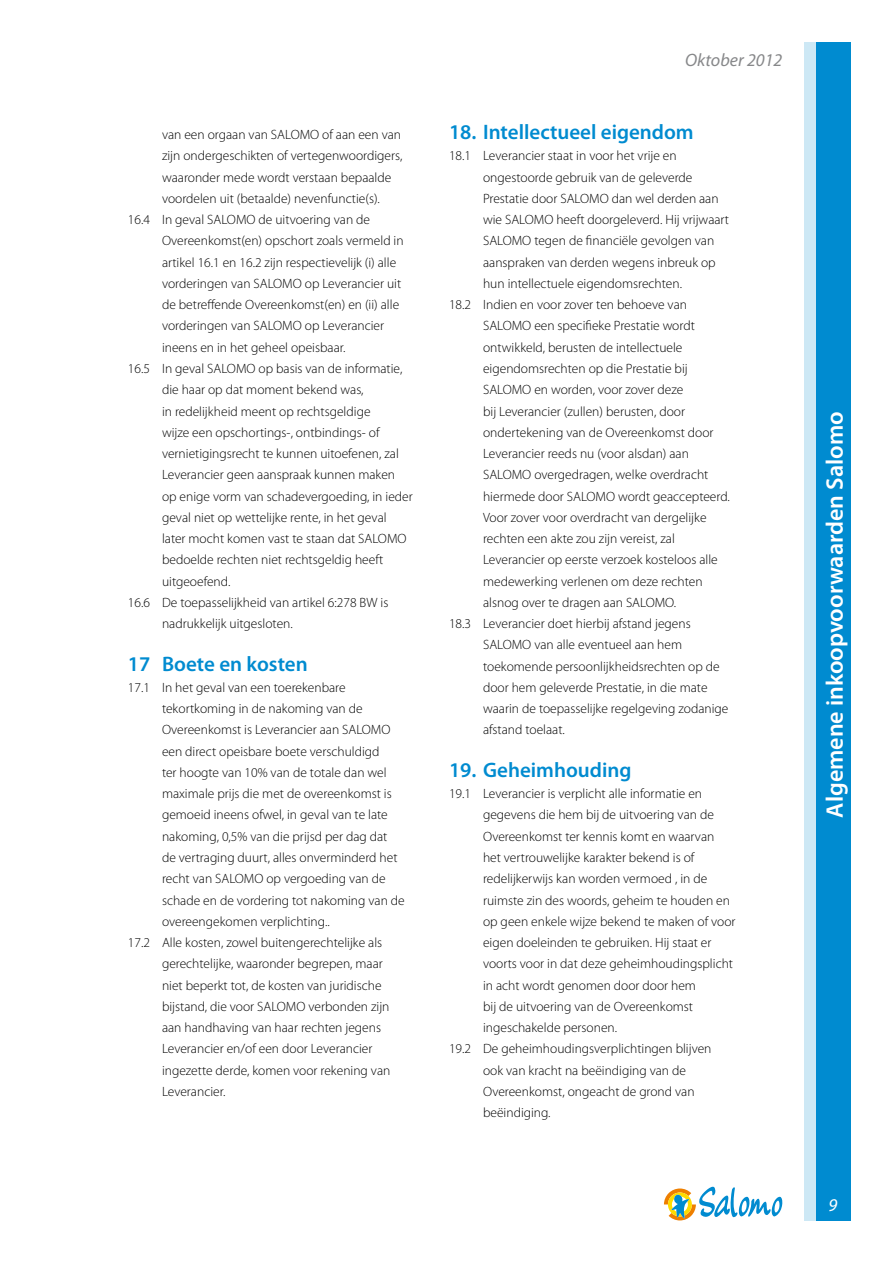
<style>
.page{position:relative;width:893px;height:1263px;background:#fff}
.page>*{position:absolute;margin:0;border:0;box-sizing:border-box;transform-origin:0 0}
.t1{font:600 24px "Myriad Pro";color:#fff}
.t2{font:600 21px "Myriad Pro";color:#008bd0}
.t3{font:italic 18px "Myriad Pro";color:#87888a}
.t4{font:italic 18px "Myriad Pro";color:#fff}
.t5{font:300 13.5px "Myriad Pro";color:#000}
</style>
<div class="page">
<div style="left:816px;top:43px;width:34px;height:1143px;background:#008bd0"></div>
<div style="left:804px;top:43px;width:12px;height:1143px;background:#cde8f5"></div>
<div style="left:816px;top:1186px;width:34px;height:34px;background:#008bd0"></div>
<div style="left:804px;top:1186px;width:12px;height:34px;background:#cde8f5"></div>
<svg style="left:664px;top:1186px;width:118px;height:34px"></svg>
<p class="t5" style="left:162px;top:126px;width:241px">van een orgaan van SALOMO of aan een van</p>
<p class="t5" style="left:162px;top:148px;width:242px">zijn ondergeschikten of vertegenwoordigers,</p>
<p class="t5" style="left:162px;top:169px;width:231px">waaronder mede wordt verstaan bepaalde</p>
<p class="t5" style="left:162px;top:190px;width:219px">voordelen uit (betaalde) nevenfunctie(s).</p>
<p class="t5" style="left:128px;top:211px;width:244px">16.4 In geval SALOMO de uitvoering van de</p>
<p class="t5" style="left:162px;top:233px;width:243px">Overeenkomst(en) opschort zoals vermeld in</p>
<p class="t5" style="left:162px;top:254px;width:236px">artikel 16.1 en 16.2 zijn respectievelijk (i) alle</p>
<p class="t5" style="left:162px;top:275px;width:241px">vorderingen van SALOMO op Leverancier uit</p>
<p class="t5" style="left:162px;top:297px;width:239px">de betreffende Overeenkomst(en) en (ii) alle</p>
<p class="t5" style="left:162px;top:318px;width:224px">vorderingen van SALOMO op Leverancier</p>
<p class="t5" style="left:162px;top:339px;width:185px">ineens en in het geheel opeisbaar.</p>
<p class="t5" style="left:128px;top:360px;width:276px">16.5 In geval SALOMO op basis van de informatie,</p>
<p class="t5" style="left:162px;top:382px;width:203px">die haar op dat moment bekend was,</p>
<p class="t5" style="left:162px;top:403px;width:210px">in redelijkheid meent op rechtsgeldige</p>
<p class="t5" style="left:162px;top:424px;width:219px">wijze een opschortings-, ontbindings- of</p>
<p class="t5" style="left:162px;top:445px;width:238px">vernietigingsrecht te kunnen uitoefenen, zal</p>
<p class="t5" style="left:162px;top:467px;width:235px">Leverancier geen aanspraak kunnen maken</p>
<p class="t5" style="left:162px;top:488px;width:252px">op enige vorm van schadevergoeding, in ieder</p>
<p class="t5" style="left:162px;top:509px;width:226px">geval niet op wettelijke rente, in het geval</p>
<p class="t5" style="left:162px;top:530px;width:246px">later mocht komen vast te staan dat SALOMO</p>
<p class="t5" style="left:162px;top:552px;width:223px">bedoelde rechten niet rechtsgeldig heeft</p>
<p class="t5" style="left:162px;top:573px;width:70px">uitgeoefend.</p>
<p class="t5" style="left:128px;top:594px;width:262px">16.6 De toepasselijkheid van artikel 6:278 BW is</p>
<p class="t5" style="left:162px;top:615px;width:132px">nadrukkelijk uitgesloten.</p>
<h2 class="t2" style="left:128px;top:650px;width:181px">17 Boete en kosten</h2>
<p class="t5" style="left:128px;top:679px;width:219px">17.1 In het geval van een toerekenbare</p>
<p class="t5" style="left:162px;top:700px;width:202px">tekortkoming in de nakoming van de</p>
<p class="t5" style="left:162px;top:722px;width:230px">Overeenkomst is Leverancier aan SALOMO</p>
<p class="t5" style="left:162px;top:743px;width:219px">een direct opeisbare boete verschuldigd</p>
<p class="t5" style="left:162px;top:764px;width:226px">ter hoogte van 10% van de totale dan wel</p>
<p class="t5" style="left:162px;top:785px;width:231px">maximale prijs die met de overeenkomst is</p>
<p class="t5" style="left:162px;top:807px;width:227px">gemoeid ineens ofwel, in geval van te late</p>
<p class="t5" style="left:162px;top:828px;width:227px">nakoming, 0,5% van die prijsd per dag dat</p>
<p class="t5" style="left:162px;top:849px;width:237px">de vertraging duurt, alles onverminderd het</p>
<p class="t5" style="left:162px;top:871px;width:225px">recht van SALOMO op vergoeding van de</p>
<p class="t5" style="left:162px;top:892px;width:244px">schade en de vordering tot nakoming van de</p>
<p class="t5" style="left:162px;top:913px;width:169px">overeengekomen verplichting..</p>
<p class="t5" style="left:128px;top:934px;width:256px">17.2 Alle kosten, zowel buitengerechtelijke als</p>
<p class="t5" style="left:162px;top:956px;width:222px">gerechtelijke, waaronder begrepen, maar</p>
<p class="t5" style="left:162px;top:977px;width:221px">niet beperkt tot, de kosten van juridische</p>
<p class="t5" style="left:162px;top:998px;width:229px">bijstand, die voor SALOMO verbonden zijn</p>
<p class="t5" style="left:162px;top:1019px;width:221px">aan handhaving van haar rechten jegens</p>
<p class="t5" style="left:162px;top:1041px;width:212px">Leverancier en/of een door Leverancier</p>
<p class="t5" style="left:162px;top:1062px;width:230px">ingezette derde, komen voor rekening van</p>
<p class="t5" style="left:162px;top:1083px;width:65px">Leverancier.</p>
<h3 class="t3" style="left:685px;top:49px;width:99px">Oktober 2012</h3>
<h2 class="t2" style="left:449px;top:119px;width:246px">18. Intellectueel eigendom</h2>
<p class="t5" style="left:449px;top:148px;width:229px">18.1 Leverancier staat in voor het vrije en</p>
<p class="t5" style="left:483px;top:169px;width:211px">ongestoorde gebruik van de geleverde</p>
<p class="t5" style="left:483px;top:190px;width:237px">Prestatie door SALOMO dan wel derden aan</p>
<p class="t5" style="left:483px;top:211px;width:248px">wie SALOMO heeft doorgeleverd. Hij vrijwaart</p>
<p class="t5" style="left:483px;top:233px;width:233px">SALOMO tegen de financiële gevolgen van</p>
<p class="t5" style="left:483px;top:254px;width:234px">aanspraken van derden wegens inbreuk op</p>
<p class="t5" style="left:483px;top:275px;width:200px">hun intellectuele eigendomsrechten.</p>
<p class="t5" style="left:449px;top:297px;width:240px">18.2 Indien en voor zover ten behoeve van</p>
<p class="t5" style="left:483px;top:318px;width:213px">SALOMO een specifieke Prestatie wordt</p>
<p class="t5" style="left:483px;top:339px;width:201px">ontwikkeld, berusten de intellectuele</p>
<p class="t5" style="left:483px;top:360px;width:206px">eigendomsrechten op die Prestatie bij</p>
<p class="t5" style="left:483px;top:382px;width:202px">SALOMO en worden, voor zover deze</p>
<p class="t5" style="left:483px;top:403px;width:204px">bij Leverancier (zullen) berusten, door</p>
<p class="t5" style="left:483px;top:424px;width:232px">ondertekening van de Overeenkomst door</p>
<p class="t5" style="left:483px;top:445px;width:207px">Leverancier reeds nu (voor alsdan) aan</p>
<p class="t5" style="left:483px;top:467px;width:227px">SALOMO overgedragen, welke overdracht</p>
<p class="t5" style="left:483px;top:488px;width:248px">hiermede door SALOMO wordt geaccepteerd.</p>
<p class="t5" style="left:483px;top:509px;width:225px">Voor zover voor overdracht van dergelijke</p>
<p class="t5" style="left:483px;top:530px;width:193px">rechten een akte zou zijn vereist, zal</p>
<p class="t5" style="left:483px;top:552px;width:236px">Leverancier op eerste verzoek kosteloos alle</p>
<p class="t5" style="left:483px;top:573px;width:221px">medewerking verlenen om deze rechten</p>
<p class="t5" style="left:483px;top:594px;width:195px">alsnog over te dragen aan SALOMO.</p>
<p class="t5" style="left:449px;top:615px;width:243px">18.3 Leverancier doet hierbij afstand jegens</p>
<p class="t5" style="left:483px;top:637px;width:200px">SALOMO van alle eventueel aan hem</p>
<p class="t5" style="left:483px;top:658px;width:238px">toekomende persoonlijkheidsrechten op de</p>
<p class="t5" style="left:483px;top:679px;width:226px">door hem geleverde Prestatie, in die mate</p>
<p class="t5" style="left:483px;top:701px;width:247px">waarin de toepasselijke regelgeving zodanige</p>
<p class="t5" style="left:483px;top:722px;width:83px">afstand toelaat.</p>
<h2 class="t2" style="left:449px;top:756px;width:184px">19. Geheimhouding</h2>
<p class="t5" style="left:449px;top:785px;width:255px">19.1 Leverancier is verplicht alle informatie en</p>
<p class="t5" style="left:483px;top:807px;width:232px">gegevens die hem bij de uitvoering van de</p>
<p class="t5" style="left:483px;top:828px;width:233px">Overeenkomst ter kennis komt en waarvan</p>
<p class="t5" style="left:483px;top:849px;width:213px">het vertrouwelijke karakter bekend is of</p>
<p class="t5" style="left:483px;top:871px;width:226px">redelijkerwijs kan worden vermoed , in de</p>
<p class="t5" style="left:483px;top:892px;width:248px">ruimste zin des woords, geheim te houden en</p>
<p class="t5" style="left:483px;top:913px;width:254px">op geen enkele wijze bekend te maken of voor</p>
<p class="t5" style="left:483px;top:934px;width:230px">eigen doeleinden te gebruiken. Hij staat er</p>
<p class="t5" style="left:483px;top:956px;width:252px">voorts voor in dat deze geheimhoudingsplicht</p>
<p class="t5" style="left:483px;top:977px;width:214px">in acht wordt genomen door door hem</p>
<p class="t5" style="left:483px;top:998px;width:212px">bij de uitvoering van de Overeenkomst</p>
<p class="t5" style="left:483px;top:1019px;width:136px">ingeschakelde personen.</p>
<p class="t5" style="left:449px;top:1041px;width:264px">19.2 De geheimhoudingsverplichtingen blijven</p>
<p class="t5" style="left:483px;top:1062px;width:204px">ook van kracht na beëindiging van de</p>
<p class="t5" style="left:483px;top:1083px;width:213px">Overeenkomst, ongeacht de grond van</p>
<p class="t5" style="left:483px;top:1104px;width:69px">beëindiging.</p>
<h1 class="t1" style="left:819px;top:817px;width:408px;rotate:-90deg">Algemene inkoopvoorwaarden Salomo</h1>
<h3 class="t4" style="left:828px;top:1193px;width:10px">9</h3>
</div>
